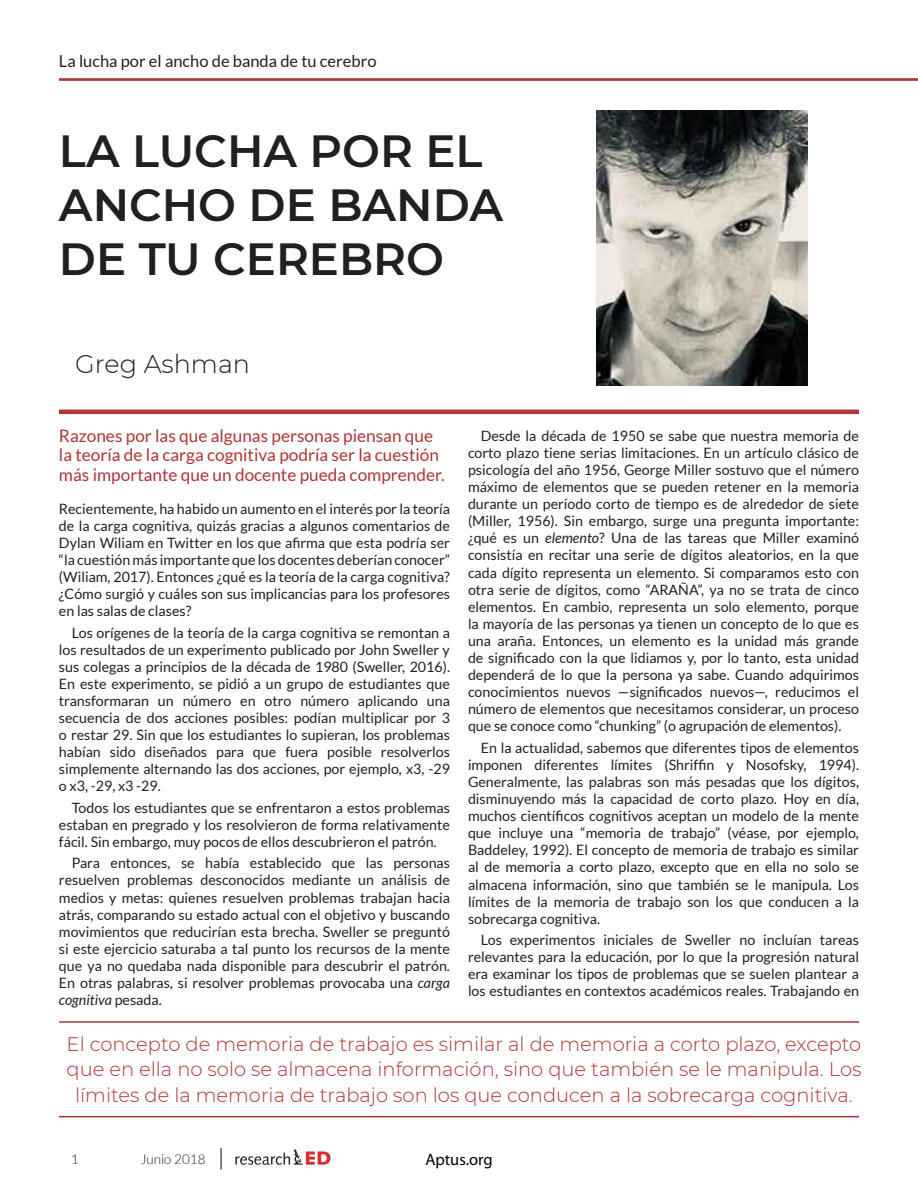
<style>
.page{position:relative;width:918px;height:1188px;background:#fff}
.page>*{position:absolute;margin:0;border:0;box-sizing:border-box;transform-origin:0 0}
.t1{font:600 45px/54px "Montserrat";color:#231f20}
.t2{font:300 25.5px "Montserrat";color:#231f20}
.t3{font:300 19.5px/25.5px "Montserrat";color:#b13336;text-align:center}
.t4{font:17.25px/19.5px "Lato";color:#b13336}
.t5{font:16.5px "Lato";color:#231f20}
.t6{font:16.5px "Myriad Pro";color:#000}
.t7{font:14.25px/17.1px "Lato";color:#231f20;text-align:justify}
.t8{font:300 13.5px "Lato";color:#231f20}
.s1{font-style:italic}
</style>
<div class="page">
<hr style="left:59px;top:78px;width:859px;height:3px;background:#b13336">
<img style="left:597px;top:110px;width:211px;height:275px">
<hr style="left:59px;top:410px;width:800px;height:4px;background:#b13336">
<hr style="left:59px;top:1021px;width:800px;height:2px;background:#b13336">
<hr style="left:59px;top:1116px;width:800px;height:1px;background:#b13336">
<svg style="left:221px;top:1148px;width:1px;height:21px"></svg>
<img style="left:235px;top:1149px;width:96px;height:16px">
<p class="t5" style="left:59px;top:52px;width:319px">La lucha por el ancho de banda de tu cerebro</p>
<p class="t1" style="left:59px;top:122px;width:446px">LA LUCHA POR EL<br>ANCHO DE BANDA<br>DE TU CEREBRO</p>
<p class="t2" style="left:75px;top:347px;width:176px">Greg Ashman</p>
<p class="t4" style="left:59px;top:426px;width:387px">Razones por las que algunas personas piensan que la teoría de la carga cognitiva podría ser la cuestión más importante que un docente pueda comprender.</p>
<p class="t7" style="left:468px;top:427px;width:393px;text-indent:13px">Desde la década de 1950 se sabe que nuestra memoria de corto plazo tiene serias limitaciones. En un artículo clásico de psicología del año 1956, George Miller sostuvo que el número máximo de elementos que se pueden retener en la memoria durante un período corto de tiempo es de alrededor de siete (Miller, 1956). Sin embargo, surge una pregunta importante: ¿qué es un <span class="s1">elemento</span>? Una de las tareas que Miller examinó consistía en recitar una serie de dígitos aleatorios, en la que cada dígito representa un elemento. Si comparamos esto con otra serie de dígitos, como “ARAÑA”, ya no se trata de cinco elementos. En cambio, representa un solo elemento, porque la mayoría de las personas ya tienen un concepto de lo que es una araña. Entonces, un elemento es la unidad más grande de significado con la que lidiamos y, por lo tanto, esta unidad dependerá de lo que la persona ya sabe. Cuando adquirimos conocimientos nuevos —significados nuevos—, reducimos el número de elementos que necesitamos considerar, un proceso que se conoce como “chunking” (o agrupación de elementos).</p>
<p class="t7" style="left:468px;top:739px;width:393px;text-indent:13px">En la actualidad, sabemos que diferentes tipos de elementos imponen diferentes límites (Shriffin y Nosofsky, 1994).<br>Generalmente, las palabras son más pesadas que los dígitos, disminuyendo más la capacidad de corto plazo. Hoy en día, muchos científicos cognitivos aceptan un modelo de la mente que incluye una “memoria de trabajo” (véase, por ejemplo, Baddeley, 1992). El concepto de memoria de trabajo es similar al de memoria a corto plazo, excepto que en ella no solo se almacena información, sino que también se le manipula. Los límites de la memoria de trabajo son los que conducen a la sobrecarga cognitiva.</p>
<p class="t7" style="left:468px;top:931px;width:393px;text-indent:13px">Los experimentos iniciales de Sweller no incluían tareas relevantes para la educación, por lo que la progresión natural era examinar los tipos de problemas que se suelen plantear a los estudiantes en contextos académicos reales. Trabajando en</p>
<p class="t3" style="left:67px;top:1031px;width:796px">El concepto de memoria de trabajo es similar al de memoria a corto plazo, excepto que en ella no solo se almacena información, sino que también se le manipula. Los límites de la memoria de trabajo son los que conducen a la sobrecarga cognitiva.</p>
<p class="t7" style="left:59px;top:500px;width:393px">Recientemente, ha habido un aumento en el interés por la teoría de la carga cognitiva, quizás gracias a algunos comentarios de Dylan Wiliam en Twitter en los que afirma que esta podría ser “la cuestión más importante que los docentes deberían conocer” (Wiliam, 2017). Entonces ¿qué es la teoría de la carga cognitiva? ¿Cómo surgió y cuáles son sus implicancias para los profesores en las salas de clases?</p>
<p class="t7" style="left:59px;top:624px;width:393px;text-indent:13px">Los orígenes de la teoría de la carga cognitiva se remontan a los resultados de un experimento publicado por John Sweller y sus colegas a principios de la década de 1980 (Sweller, 2016).<br>En este experimento, se pidió a un grupo de estudiantes que transformaran un número en otro número aplicando una secuencia de dos acciones posibles: podían multiplicar por 3 o restar 29. Sin que los estudiantes lo supieran, los problemas habían sido diseñados para que fuera posible resolverlos simplemente alternando las dos acciones, por ejemplo, x3, -29 o x3, -29, x3 -29.</p>
<p class="t7" style="left:59px;top:799px;width:393px;text-indent:13px">Todos los estudiantes que se enfrentaron a estos problemas estaban en pregrado y los resolvieron de forma relativamente fácil. Sin embargo, muy pocos de ellos descubrieron el patrón.</p>
<p class="t7" style="left:59px;top:855px;width:393px;text-indent:13px">Para entonces, se había establecido que las personas resuelven problemas desconocidos mediante un análisis de medios y metas: quienes resuelven problemas trabajan hacia atrás, comparando su estado actual con el objetivo y buscando movimientos que reducirían esta brecha. Sweller se preguntó si este ejercicio saturaba a tal punto los recursos de la mente que ya no quedaba nada disponible para descubrir el patrón.<br>En otras palabras, si resolver problemas provocaba una <span class="s1">carga cognitiva</span> pesada.</p>
<p class="t8" style="left:71px;top:1152px;width:9px">1</p>
<p class="t8" style="left:140px;top:1152px;width:67px">Junio 2018</p>
<p class="t6" style="left:425px;top:1149px;width:69px">Aptus.org</p>
</div>
